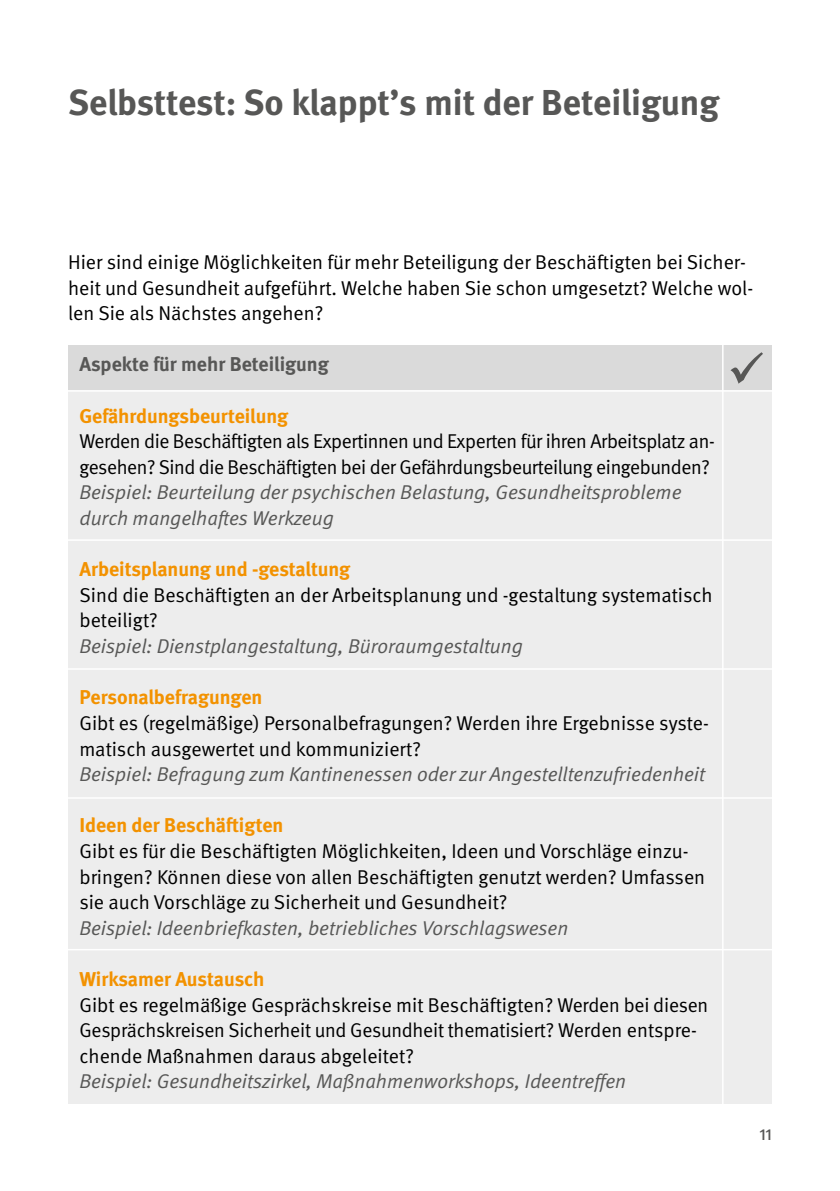
<style>
.page{position:relative;width:840px;height:1191px;background:#fff}
.page>*{position:absolute;margin:0;border:0;box-sizing:border-box;transform-origin:0 0}
.Überschriften_H1_ohne_Zahl{font:700 36px "DGUV Meta";color:#575756}
.Fließtext_FT_ohne_Abstand{font:20px/25.6px "DGUV Meta";letter-spacing:-.005em;color:#000}
.Fließtext_HW{font:italic 20px/25.6px "DGUV Meta";color:#575756}
.Fließtext_FT_Abstand_vor{font:20px/25.6px "DGUV Meta";color:#000}
._02_Fließtext_10pt_Fließtext{font:700 20px "DGUV Meta";color:#f39200}
._02_Fließtext_10pt_Fließtext-2{font:700 20px "DGUV Meta";color:#575756}
.t1{font:500 16px "DGUV Meta";color:#575756}
</style>
<div class="page">
<div style="left:68px;top:357px;width:703px;height:746px;background:#ededed"></div>
<div style="left:68px;top:346px;width:703px;height:44px;background:#dadada"></div>
<hr style="left:39px;top:390px;width:761px;height:2px;background:#fff">
<hr style="left:39px;top:539px;width:761px;height:2px;background:#fff">
<hr style="left:39px;top:668px;width:761px;height:2px;background:#fff">
<hr style="left:39px;top:797px;width:761px;height:1px;background:#fff">
<hr style="left:39px;top:949px;width:761px;height:1px;background:#fff">
<hr style="left:721px;top:333px;width:2px;height:806px;background:#fff">
<svg style="left:730px;top:352px;width:32px;height:32px"></svg>
<h1 class="Überschriften_H1_ohne_Zahl" style="left:68px;top:81px;width:652px">Selbsttest: So klappt’s mit der Beteiligung</h1>
<p class="Fließtext_FT_Abstand_vor" style="left:68px;top:250px;width:686px">Hier sind einige Möglichkeiten für mehr Beteiligung der Beschäftigten bei Sicher&shy;heit und Gesundheit aufgeführt. Welche haben Sie schon umgesetzt? Welche wol&shy;len Sie als Nächstes angehen?</p>
<p class="_02_Fließtext_10pt_Fließtext-2" style="left:79px;top:352px;width:251px">Aspekte für mehr Beteiligung</p>
<p class="_02_Fließtext_10pt_Fließtext" style="left:79px;top:404px;width:210px">Gefährdungsbeurteilung</p>
<p class="Fließtext_FT_ohne_Abstand" style="left:79px;top:429px;width:636px">Werden die Beschäftigten als Expertinnen und Experten für ihren Arbeitsplatz an&shy;gesehen? Sind die Beschäftigten bei der Gefährdungsbeurteilung eingebunden?</p>
<p class="Fließtext_HW" style="left:79px;top:480px;width:603px">Beispiel: Beurteilung der psychischen Belastung, Gesundheitsprobleme durch mangelhaftes Werkzeug</p>
<p class="_02_Fließtext_10pt_Fließtext" style="left:79px;top:557px;width:272px">Arbeitsplanung und -gestaltung</p>
<p class="Fließtext_FT_ohne_Abstand" style="left:79px;top:582px;width:634px">Sind die Beschäftigten an der Arbeitsplanung und -gestaltung systematisch beteiligt?</p>
<p class="Fließtext_HW" style="left:79px;top:634px;width:445px">Beispiel: Dienstplangestaltung, Büroraumgestaltung</p>
<p class="_02_Fließtext_10pt_Fließtext" style="left:79px;top:685px;width:184px">Personalbefragungen</p>
<p class="Fließtext_FT_ohne_Abstand" style="left:79px;top:710px;width:630px">Gibt es (regelmäßige) Personalbefragungen? Werden ihre Ergebnisse syste&shy;matisch ausgewertet und kommuniziert?</p>
<p class="Fließtext_HW" style="left:79px;top:762px;width:626px">Beispiel: Befragung zum Kantinenessen oder zur Angestelltenzufriedenheit</p>
<p class="_02_Fließtext_10pt_Fließtext" style="left:79px;top:813px;width:205px">Ideen der Beschäftigten</p>
<p class="Fließtext_FT_ohne_Abstand" style="left:79px;top:838px;width:627px">Gibt es für die Beschäftigten Möglichkeiten, Ideen und Vorschläge einzu&shy;bringen? Können diese von allen Beschäftigten genutzt werden? Umfassen sie auch Vorschläge zu Sicherheit und Gesundheit?</p>
<p class="Fließtext_HW" style="left:79px;top:915px;width:490px">Beispiel: Ideenbriefkasten, betriebliches Vorschlagswesen</p>
<p class="_02_Fließtext_10pt_Fließtext" style="left:79px;top:967px;width:186px">Wirksamer Austausch</p>
<p class="Fließtext_FT_ohne_Abstand" style="left:79px;top:992px;width:630px">Gibt es regelmäßige Gesprächskreise mit Beschäftigten? Werden bei diesen<br>Gesprächskreisen Sicherheit und Gesundheit thematisiert? Werden entspre&shy;chende Maßnahmen daraus abgeleitet?</p>
<p class="Fließtext_HW" style="left:79px;top:1069px;width:548px">Beispiel: Gesundheitszirkel, Maßnahmenworkshops, Ideentreffen</p>
<p class="t1" style="left:759px;top:1124px;width:14px">11</p>
</div>
